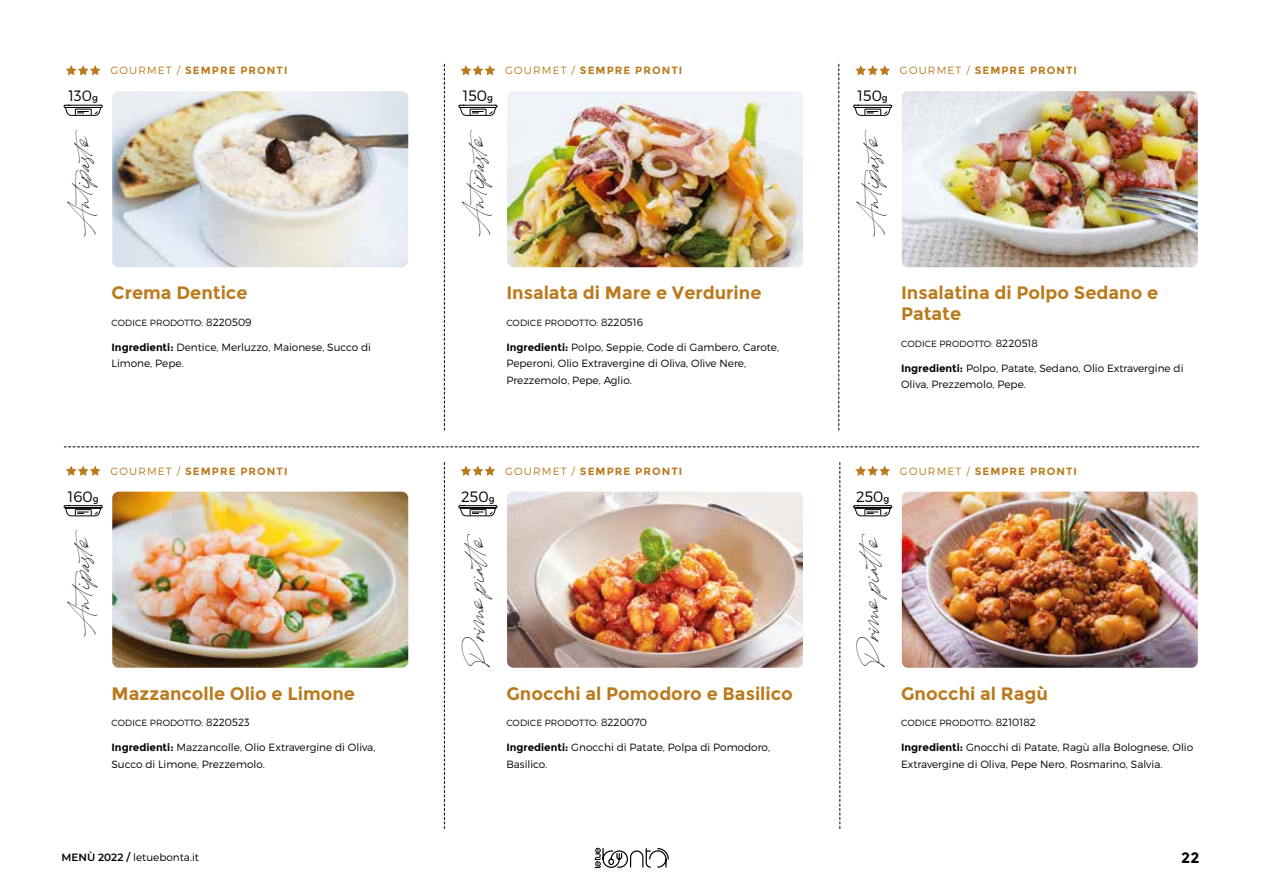
<style>
.page{position:relative;width:1263px;height:893px;background:#fff}
.page>*{position:absolute;margin:0;border:0;box-sizing:border-box;transform-origin:0 0}
.t1{font:700 18px/21px "Montserrat";color:#ba7b1e}
.t2{font:300 15px "Montserrat";color:#000}
.t3{font:700 15px "Montserrat";color:#000}
.t4{font:13.5px "Carneys Gallery Script Demo Ver";color:#000}
.t5{font:300 10.5px/16.5px "Montserrat";color:#000}
.t6{font:700 10.5px "Montserrat";letter-spacing:.1em;color:#ba7b1e}
.t7{font:300 9px "Montserrat";letter-spacing:.01em;color:#000}
.s1{font-weight:400;font-size:9px}
.s2{font-weight:300}
.s3{font-size:10.5px}
.s4{font-weight:700}
.s5{font-weight:600}
</style>
<div class="page">
<svg style="left:444px;top:64px;width:1px;height:366px"></svg>
<svg style="left:838px;top:64px;width:1px;height:366px"></svg>
<svg style="left:64px;top:446px;width:1135px;height:1px"></svg>
<svg style="left:444px;top:462px;width:1px;height:366px"></svg>
<svg style="left:839px;top:462px;width:1px;height:366px"></svg>
<svg style="left:594px;top:847px;width:75px;height:21px"></svg>
<img style="left:112px;top:91px;width:296px;height:176px">
<svg style="left:63px;top:105px;width:40px;height:11px"></svg>
<svg style="left:66px;top:65px;width:34px;height:10px"></svg>
<img style="left:507px;top:91px;width:296px;height:176px">
<svg style="left:458px;top:105px;width:40px;height:11px"></svg>
<svg style="left:461px;top:65px;width:34px;height:10px"></svg>
<img style="left:902px;top:91px;width:296px;height:176px">
<svg style="left:853px;top:105px;width:39px;height:11px"></svg>
<svg style="left:855px;top:65px;width:35px;height:10px"></svg>
<img style="left:112px;top:492px;width:296px;height:176px">
<svg style="left:63px;top:505px;width:40px;height:11px"></svg>
<svg style="left:66px;top:466px;width:34px;height:10px"></svg>
<img style="left:507px;top:492px;width:296px;height:176px">
<svg style="left:458px;top:505px;width:40px;height:11px"></svg>
<svg style="left:461px;top:466px;width:34px;height:10px"></svg>
<img style="left:902px;top:492px;width:296px;height:176px">
<svg style="left:853px;top:505px;width:39px;height:11px"></svg>
<svg style="left:855px;top:466px;width:35px;height:10px"></svg>
<h2 class="t2" style="left:68px;top:87px;width:31px">130<span class="s1">g</span></h2>
<p class="t4" style="left:75px;top:231px;width:105px;rotate:-90deg">Antipasto</p>
<p class="t6" style="left:110px;top:64px;width:179px"><span class="s2">GOURMET /</span> SEMPRE PRONTI</p>
<h1 class="t1" style="left:112px;top:282px;width:137px">Crema Dentice</h1>
<p class="t7" style="left:112px;top:317px;width:141px">CODICE PRODOTTO: <span class="s3">8220509</span></p>
<p class="t5" style="left:112px;top:339px;width:261px"><span class="s4">Ingredienti:</span> Dentice, Merluzzo, Maionese, Succo di<br>Limone, Pepe.</p>
<h2 class="t2" style="left:68px;top:487px;width:32px">160<span class="s1">g</span></h2>
<p class="t4" style="left:75px;top:631px;width:105px;rotate:-90deg">Antipasto</p>
<p class="t6" style="left:110px;top:465px;width:179px"><span class="s2">GOURMET /</span> SEMPRE PRONTI</p>
<h1 class="t1" style="left:112px;top:683px;width:245px">Mazzancolle Olio e Limone</h1>
<p class="t7" style="left:112px;top:718px;width:140px">CODICE PRODOTTO: <span class="s3">8220523</span></p>
<p class="t5" style="left:112px;top:739px;width:265px"><span class="s4">Ingredienti:</span> Mazzancolle, Olio Extravergine di Oliva,<br>Succo di Limone, Prezzemolo.</p>
<h2 class="t2" style="left:463px;top:87px;width:32px">150<span class="s1">g</span></h2>
<p class="t4" style="left:470px;top:231px;width:105px;rotate:-90deg">Antipasto</p>
<p class="t6" style="left:505px;top:64px;width:179px"><span class="s2">GOURMET /</span> SEMPRE PRONTI</p>
<h1 class="t1" style="left:506px;top:282px;width:257px">Insalata di Mare e Verdurine</h1>
<p class="t7" style="left:506px;top:317px;width:138px">CODICE PRODOTTO: <span class="s3">8220516</span></p>
<p class="t5" style="left:506px;top:339px;width:274px"><span class="s4">Ingredienti:</span> Polpo, Seppie, Code di Gambero, Carote,<br>Peperoni, Olio Extravergine di Oliva, Olive Nere,<br>Prezzemolo, Pepe, Aglio.</p>
<h2 class="t2" style="left:461px;top:487px;width:35px">250<span class="s1">g</span></h2>
<p class="t6" style="left:505px;top:465px;width:179px"><span class="s2">GOURMET /</span> SEMPRE PRONTI</p>
<p class="t4" style="left:470px;top:667px;width:136px;rotate:-90deg">Primo piatto</p>
<h1 class="t1" style="left:506px;top:683px;width:288px">Gnocchi al Pomodoro e Basilico</h1>
<p class="t7" style="left:506px;top:718px;width:142px">CODICE PRODOTTO: <span class="s3">8220070</span></p>
<p class="t5" style="left:506px;top:739px;width:265px"><span class="s4">Ingredienti:</span> Gnocchi di Patate, Polpa di Pomodoro,<br>Basilico.</p>
<h2 class="t2" style="left:858px;top:87px;width:32px">150<span class="s1">g</span></h2>
<p class="t4" style="left:865px;top:231px;width:105px;rotate:-90deg">Antipasto</p>
<p class="t6" style="left:900px;top:64px;width:179px"><span class="s2">GOURMET /</span> SEMPRE PRONTI</p>
<h1 class="t1" style="left:901px;top:282px;width:259px">Insalatina di Polpo Sedano e<br>Patate</h1>
<p class="t7" style="left:901px;top:338px;width:138px">CODICE PRODOTTO: <span class="s3">8220518</span></p>
<p class="t5" style="left:901px;top:360px;width:284px"><span class="s4">Ingredienti:</span> Polpo, Patate, Sedano, Olio Extravergine di<br>Oliva, Prezzemolo, Pepe.</p>
<h2 class="t2" style="left:856px;top:487px;width:35px">250<span class="s1">g</span></h2>
<p class="t6" style="left:900px;top:465px;width:179px"><span class="s2">GOURMET /</span> SEMPRE PRONTI</p>
<p class="t4" style="left:865px;top:667px;width:136px;rotate:-90deg">Primo piatto</p>
<h1 class="t1" style="left:901px;top:683px;width:148px">Gnocchi al Ragù</h1>
<p class="t7" style="left:901px;top:718px;width:136px">CODICE PRODOTTO: <span class="s3">8210182</span></p>
<p class="t5" style="left:901px;top:739px;width:294px"><span class="s4">Ingredienti:</span> Gnocchi di Patate, Ragù alla Bolognese, Olio<br>Extravergine di Oliva, Pepe Nero, Rosmarino, Salvia.</p>
<p class="t5" style="left:61px;top:849px;width:139px"><span class="s5">MENÙ 2022 /</span> letuebonta.it</p>
<h2 class="t3" style="left:1181px;top:849px;width:20px">22</h2>
</div>
